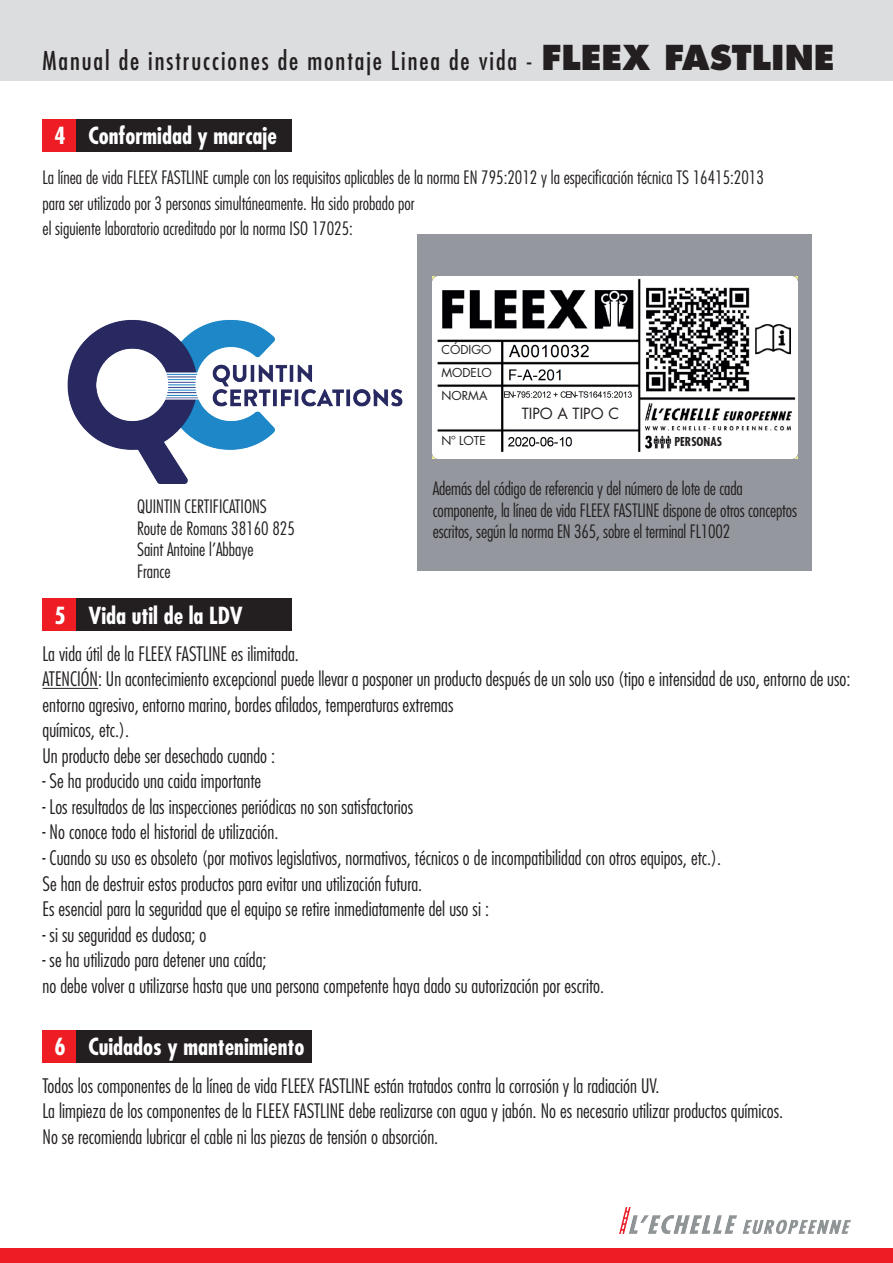
<style>
.page{position:relative;width:893px;height:1263px;background:#fff}
.page>*{position:absolute;margin:0;border:0;box-sizing:border-box;transform-origin:0 0}
.t1{font:condensed 25.35px "Futura Std";letter-spacing:.075em;color:#231f20}
.t2{font:700 condensed 22.95px "Futura Std";color:#fff}
.t3{font:300 condensed 19.5px/25.5px "Futura Std";color:#231f20}
.t4{font:300 condensed 18px/21.6px "Futura Std";color:#231f20}
.t5{font:15px "Futura Std";color:#231f20}
.t6{font:12px/23px "Futura Std";color:#231f20;text-align:justify}
.t7{font:700 condensed 12px "Futura Std";color:#231f20}
.s1{font-weight:800;font-stretch:normal;font-size:33.45px}
</style>
<div class="page">
<div style="left:0;top:1248px;width:893px;height:15px;background:#ee1d23"></div>
<div style="left:0;top:0;width:893px;height:81px;background:#dcdddf"></div>
<img style="left:620px;top:1207px;width:230px;height:27px">
<div style="left:417px;top:234px;width:395px;height:337px;background:#94989e"></div>
<div style="left:43px;top:119px;width:33px;height:33px;background:#ee1d23"></div>
<div style="left:76px;top:119px;width:216px;height:33px;background:#231f20"></div>
<img style="left:67px;top:320px;width:336px;height:164px">
<img style="left:433px;top:276px;width:364px;height:182px">
<div style="left:43px;top:598px;width:33px;height:33px;background:#ee1d23"></div>
<div style="left:76px;top:598px;width:216px;height:33px;background:#231f20"></div>
<hr style="left:43px;top:688px;width:55px;height:1px;background:#231f20">
<div style="left:43px;top:1030px;width:33px;height:33px;background:#ee1d23"></div>
<div style="left:76px;top:1030px;width:236px;height:33px;background:#231f20"></div>
<div style="left:441px;top:344px;width:50px;height:17px;background:#fff"></div>
<div style="left:441px;top:367px;width:59px;height:16px;background:#fff"></div>
<div style="left:441px;top:390px;width:50px;height:16px;background:#fff"></div>
<div style="left:441px;top:435px;width:50px;height:16px;background:#fff"></div>
<div style="left:504px;top:407px;width:133px;height:20px;background:#fff"></div>
<div style="left:674px;top:436px;width:72px;height:16px;background:#fff"></div>
<p class="t1" style="left:43px;top:46px;width:794px">Manual de instrucciones de montaje Linea de vida - <span class="s1">FLEEX FASTLINE</span></p>
<p class="t2" style="left:55px;top:121px;width:224px">4 Conformidad y marcaje</p>
<p class="t4" style="left:43px;top:165px;width:723px;line-height:25.5px">La línea de vida FLEEX FASTLINE cumple con los requisitos aplicables de la norma EN 795:2012 y la especificación técnica TS 16415:2013 para ser utilizado por 3 personas simultáneamente. Ha sido probado por<br>el siguiente laboratorio acreditado por la norma ISO 17025:</p>
<p class="t4" style="left:137px;top:496px;width:159px">QUINTIN CERTIFICATIONS<br>Route de Romans 38160 825<br>Saint Antoine l’Abbaye<br>France</p>
<p class="t6" style="left:441px;top:338px;width:52px">CÓDIGO MODELO NORMA</p>
<p class="t6" style="left:441px;top:429px;width:46px">Nº LOTE</p>
<p class="t5" style="left:522px;top:404px;width:99px">TIPO A TIPO C</p>
<p class="t7" style="left:674px;top:434px;width:49px">PERSONAS</p>
<p class="t4" style="left:433px;top:477px;width:366px">Además del código de referencia y del número de lote de cada componente, la línea de vida FLEEX FASTLINE dispone de otros conceptos escritos, según la norma EN 365, sobre el terminal FL1002</p>
<p class="t2" style="left:55px;top:601px;width:190px">5 Vida util de la LDV</p>
<p class="t3" style="left:43px;top:641px;width:809px">La vida útil de la FLEEX FASTLINE es ilimitada.<br>ATENCIÓN: Un acontecimiento excepcional puede llevar a posponer un producto después de un solo uso (tipo e intensidad de uso, entorno de uso: entorno agresivo, entorno marino, bordes afilados, temperaturas extremas<br>químicos, etc.).<br>Un producto debe ser desechado cuando :</p>
<p class="t3" style="left:43px;top:768px;width:220px">- Se ha producido una caida importante</p>
<p class="t3" style="left:43px;top:794px;width:372px">- Los resultados de las inspecciones periódicas no son satisfactorios</p>
<p class="t3" style="left:43px;top:819px;width:237px">- No conoce todo el historial de utilización.</p>
<p class="t3" style="left:43px;top:845px;width:680px">- Cuando su uso es obsoleto (por motivos legislativos, normativos, técnicos o de incompatibilidad con otros equipos, etc.).<br>Se han de destruir estos productos para evitar una utilización futura.<br>Es esencial para la seguridad que el equipo se retire inmediatamente del uso si :</p>
<p class="t3" style="left:43px;top:921px;width:166px">- si su seguridad es dudosa; o</p>
<p class="t3" style="left:43px;top:947px;width:563px">- se ha utilizado para detener una caída;<br>no debe volver a utilizarse hasta que una persona competente haya dado su autorización por escrito.</p>
<p class="t2" style="left:55px;top:1032px;width:251px">6 Cuidados y mantenimiento</p>
<p class="t3" style="left:43px;top:1072px;width:742px">Todos los componentes de la línea de vida FLEEX FASTLINE están tratados contra la corrosión y la radiación UV.<br>La limpieza de los componentes de la FLEEX FASTLINE debe realizarse con agua y jabón. No es necesario utilizar productos químicos.<br>No se recomienda lubricar el cable ni las piezas de tensión o absorción.</p>
</div>
